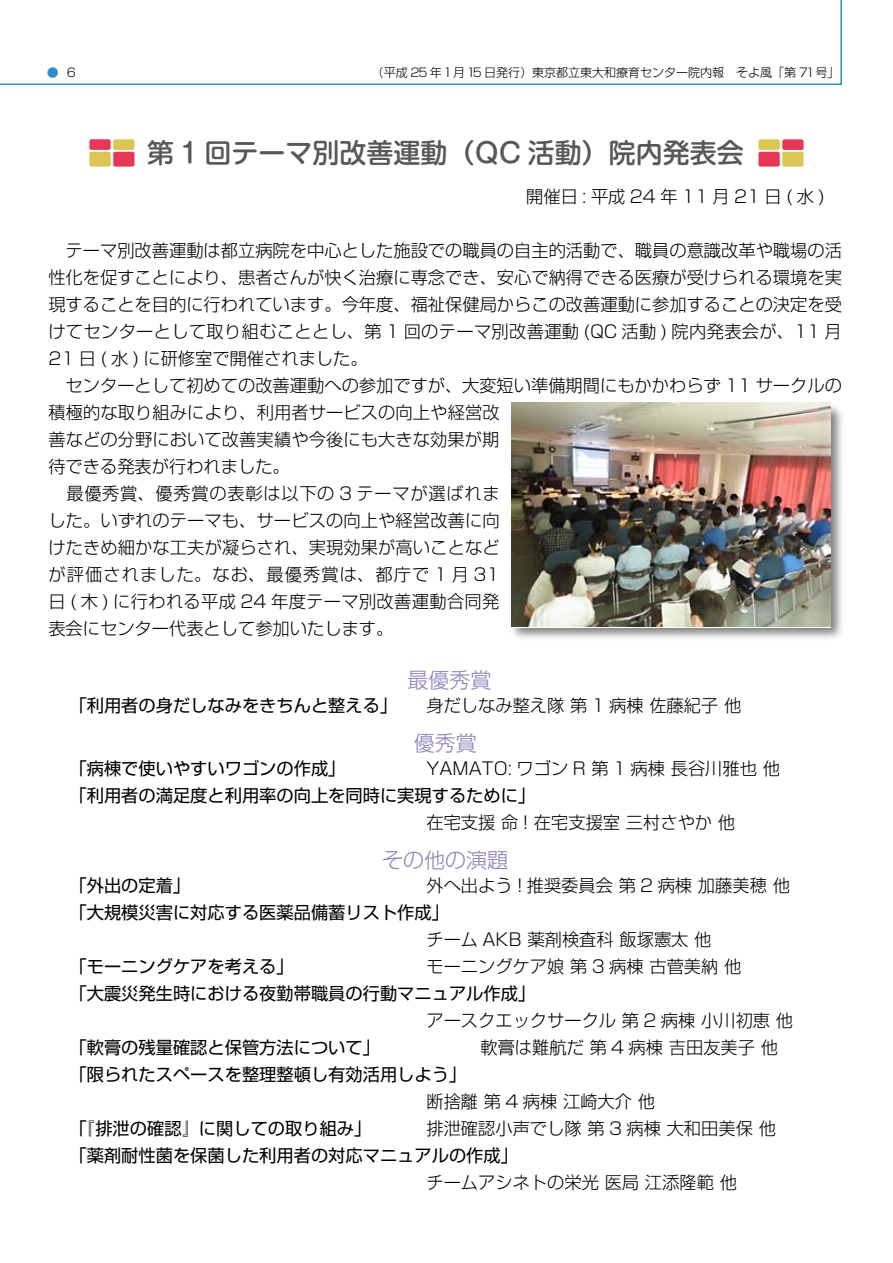
<style>
.page{position:relative;width:893px;height:1263px;background:#fff}
.page>*{position:absolute;margin:0;border:0;box-sizing:border-box;transform-origin:0 0}
.t1{font:500 27px "Shin M Go";color:#595757}
.t2{font:300 21px "Shin Go";color:#8e81bc}
.t3{font:300 17.25px/27px "Shin Go";color:#000}
.t4{font:17.25px "Shin Go";color:#000}
.t5{font:300 17.25px "Shin Go";letter-spacing:.125em;color:#000}
.t6{font:300 12px "Shin Go";color:#000}
.t7{font:300 12px "Shin Go";color:#318bcc}
</style>
<div class="page">
<svg style="left:0;top:0;width:842px;height:85px"></svg>
<div style="left:508px;top:402px;width:337px;height:240px;background:#000;opacity:.5"></div>
<img style="left:511px;top:403px;width:319px;height:223px">
<div style="left:89px;top:152px;width:22px;height:15px;background:#dcc553;border-radius:2px"></div>
<div style="left:89px;top:139px;width:22px;height:11px;background:#e73656;border-radius:2px"></div>
<div style="left:113px;top:152px;width:22px;height:15px;background:#e73656;border-radius:2px"></div>
<div style="left:113px;top:139px;width:22px;height:11px;background:#dcc553;border-radius:2px"></div>
<div style="left:758px;top:152px;width:22px;height:15px;background:#e73656;border-radius:2px"></div>
<div style="left:758px;top:139px;width:22px;height:11px;background:#dcc553;border-radius:2px"></div>
<div style="left:782px;top:152px;width:22px;height:15px;background:#dcc553;border-radius:2px"></div>
<div style="left:782px;top:139px;width:22px;height:11px;background:#e73656;border-radius:2px"></div>
<p class="t7" style="left:47px;top:65px;width:14px">●</p>
<p class="t6" style="left:372px;top:65px;width:469px">（平成 25 年1月15 日発行）東京都立東大和療育センター院内報　そよ風「第 71号」</p>
<h1 class="t1" style="left:147px;top:134px;width:598px">第 1 回テーマ別改善運動（QC 活動）院内発表会</h1>
<p class="t5" style="left:526px;top:185px;width:317px">開催日:平成24年11月21日(水)　</p>
<p class="t3" style="left:48px;top:236px;width:795px">　テーマ別改善運動は都立病院を中心とした施設での職員の自主的活動で、職員の意識改革や職場の活性化を促すことにより、患者さんが快く治療に専念でき、安心で納得できる医療が受けられる環境を実現することを目的に行われています。今年度、福祉保健局からこの改善運動に参加することの決定を受けてセンターとして取り組むこととし、第 1 回のテーマ別改善運動 (QC 活動 ) 院内発表会が、11 月21 日 ( 水 ) に研修室で開催されました。<br>　センターとして初めての改善運動への参加ですが、大変短い準備期間にもかかわらず 11 サークルの積極的な取り組みにより、利用者サービスの向上や経営改<br>善などの分野において改善実績や今後にも大きな効果が期<br>待できる発表が行われました。<br>　最優秀賞、優秀賞の表彰は以下の 3 テーマが選ばれま<br>した。いずれのテーマも、サービスの向上や経営改善に向<br>けたきめ細かな工夫が凝らされ、実現効果が高いことなど<br>が評価されました。なお、最優秀賞は、都庁で 1 月 31<br>日 ( 木 ) に行われる平成 24 年度テーマ別改善運動合同発<br>表会にセンター代表として参加いたします。</p>
<p class="t2" style="left:407px;top:666px;width:85px">最優秀賞</p>
<p class="t4" style="left:70px;top:694px;width:329px">「利用者の身だしなみをきちんと整える」</p>
<p class="t3" style="left:426px;top:691px;width:316px">身だしなみ整え隊 第 1 病棟 佐藤紀子 他</p>
<p class="t2" style="left:414px;top:729px;width:64px">優秀賞</p>
<p class="t4" style="left:70px;top:757px;width:277px">「病棟で使いやすいワゴンの作成」</p>
<p class="t3" style="left:426px;top:754px;width:355px">YAMATO: ワゴン R 第 1 病棟 長谷川雅也 他</p>
<p class="t4" style="left:70px;top:784px;width:467px">「利用者の満足度と利用率の向上を同時に実現するために」</p>
<p class="t3" style="left:426px;top:808px;width:310px">在宅支援 命 ! 在宅支援室 三村さやか 他</p>
<p class="t2" style="left:382px;top:846px;width:127px">その他の演題</p>
<p class="t4" style="left:70px;top:874px;width:122px">「外出の定着」</p>
<p class="t3" style="left:426px;top:871px;width:365px">外へ出よう ! 推奨委員会 第 2 病棟 加藤美穂 他</p>
<p class="t4" style="left:70px;top:901px;width:381px">「大規模災害に対応する医薬品備蓄リスト作成」</p>
<p class="t3" style="left:426px;top:925px;width:287px">チーム AKB 薬剤検査科 飯塚憲太 他</p>
<p class="t4" style="left:70px;top:955px;width:226px">「モーニングケアを考える」</p>
<p class="t3" style="left:426px;top:952px;width:316px">モーニングケア娘 第 3 病棟 古菅美納 他</p>
<p class="t4" style="left:70px;top:982px;width:467px">「大震災発生時における夜勤帯職員の行動マニュアル作成」</p>
<p class="t3" style="left:426px;top:1006px;width:368px">アースクエックサークル 第 2 病棟 小川初恵 他</p>
<p class="t4" style="left:70px;top:1036px;width:312px">「軟膏の残量確認と保管方法について」</p>
<p class="t3" style="left:480px;top:1033px;width:299px">軟膏は難航だ 第 4 病棟 吉田友美子 他</p>
<p class="t4" style="left:70px;top:1063px;width:398px">「限られたスペースを整理整頓し有効活用しよう」</p>
<p class="t3" style="left:426px;top:1087px;width:230px">断捨離 第 4 病棟 江崎大介 他</p>
<p class="t4" style="left:70px;top:1117px;width:303px">「『排泄の確認』に関しての取り組み」</p>
<p class="t3" style="left:426px;top:1114px;width:351px">排泄確認小声でし隊 第 3 病棟 大和田美保 他</p>
<p class="t4" style="left:70px;top:1144px;width:450px">「薬剤耐性菌を保菌した利用者の対応マニュアルの作成」</p>
<p class="t3" style="left:426px;top:1168px;width:312px">チームアシネトの栄光 医局 江添隆範 他</p>
</div>
